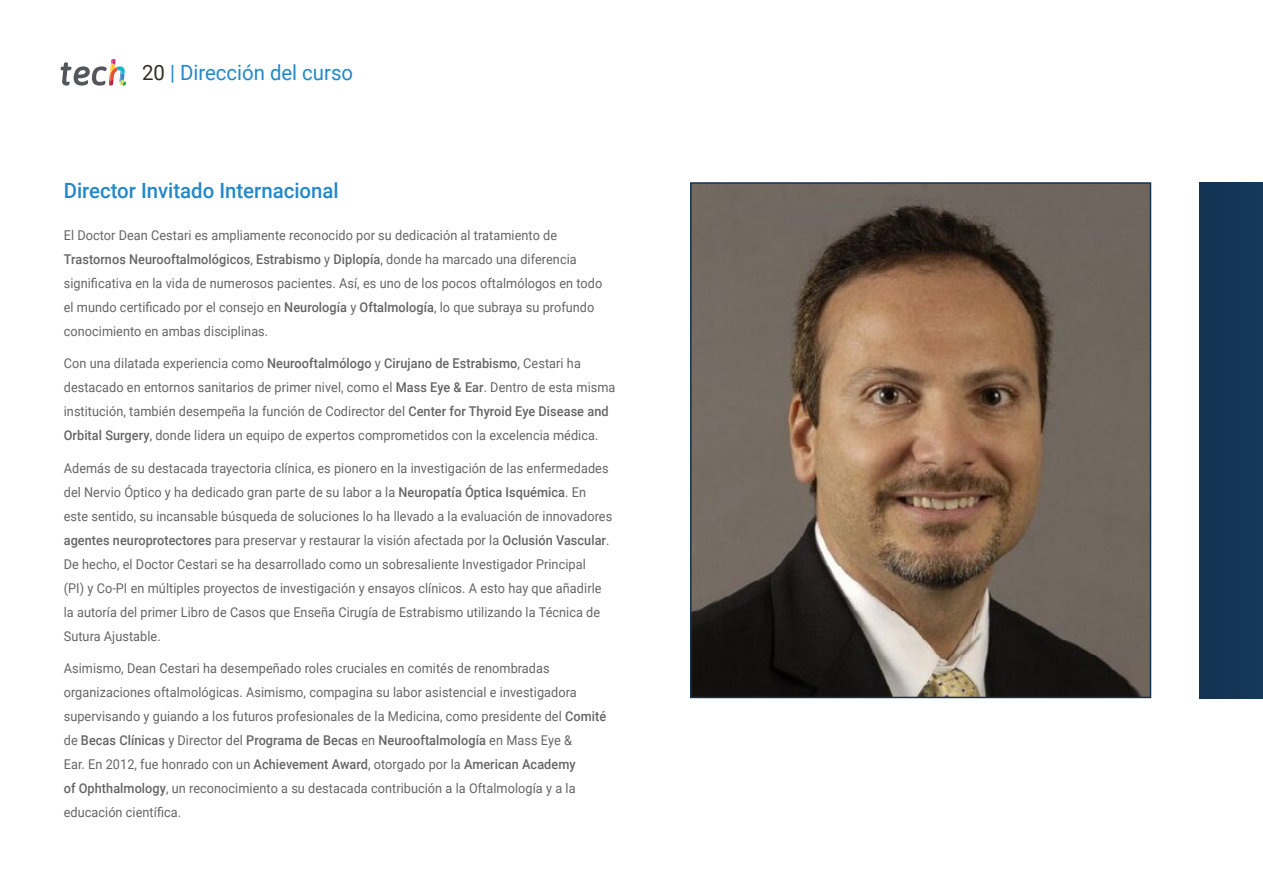
<style>
.page{position:relative;width:1263px;height:893px;background:#fff}
.page>*{position:absolute;margin:0;border:0;box-sizing:border-box;transform-origin:0 0}
.t1{font:500 21px "Roboto";color:#2488c7}
.t2{font:21px "Roboto";color:#2488c9}
.t3{font:13.5px/24px "Roboto";letter-spacing:.005em;color:#656565;scale:.94 1}
.s1{color:#312e20}
.s2{font-weight:500}
</style>
<div class="page">
<div style="left:1199px;top:182px;width:64px;height:516px;background:#133556"></div>
<svg style="left:61px;top:59px;width:65px;height:27px"></svg>
<img style="left:693px;top:185px;width:455px;height:510px">
<div style="left:690px;top:182px;width:461px;height:516px;border:2px solid #123352"></div>
<h1 class="t2" style="left:142px;top:57px;width:213px"><span class="s1">20</span> | Dirección del curso</h1>
<h1 class="t1" style="left:64px;top:176px;width:276px">Director Invitado Internacional</h1>
<p class="t3" style="left:64px;top:222px;width:574px">El Doctor Dean Cestari es ampliamente reconocido por su dedicación al tratamiento de <span class="s2">Trastornos Neurooftalmológicos</span>, <span class="s2">Estrabismo</span> y <span class="s2">Diplopía</span>, donde ha marcado una diferencia significativa en la vida de numerosos pacientes. Así, es uno de los pocos oftalmólogos en todo el mundo certificado por el consejo en <span class="s2">Neurología</span> y <span class="s2">Oftalmología</span>, lo que subraya su profundo conocimiento en ambas disciplinas.</p>
<p class="t3" style="left:64px;top:351px;width:588px">Con una dilatada experiencia como <span class="s2">Neurooftalmólogo</span> y <span class="s2">Cirujano de Estrabismo</span>, Cestari ha destacado en entornos sanitarios de primer nivel, como el <span class="s2">Mass Eye &amp; Ear</span>. Dentro de esta misma institución, también desempeña la función de Codirector del <span class="s2">Center for Thyroid Eye Disease and Orbital Surgery</span>, donde lidera un equipo de expertos comprometidos con la excelencia médica.</p>
<p class="t3" style="left:64px;top:455px;width:585px">Además de su destacada trayectoria clínica, es pionero en la investigación de las enfermedades del Nervio Óptico y ha dedicado gran parte de su labor a la <span class="s2">Neuropatía Óptica Isquémica</span>. En este sentido, su incansable búsqueda de soluciones lo ha llevado a la evaluación de innovadores <span class="s2">agentes neuroprotectores</span> para preservar y restaurar la visión afectada por la <span class="s2">Oclusión Vascular</span>.<br>De hecho, el Doctor Cestari se ha desarrollado como un sobresaliente Investigador Principal<br>(PI) y Co-PI en múltiples proyectos de investigación y ensayos clínicos. A esto hay que añadirle la autoría del primer Libro de Casos que Enseña Cirugía de Estrabismo utilizando la Técnica de Sutura Ajustable.</p>
<p class="t3" style="left:64px;top:656px;width:579px">Asimismo, Dean Cestari ha desempeñado roles cruciales en comités de renombradas organizaciones oftalmológicas. Asimismo, compagina su labor asistencial e investigadora supervisando y guiando a los futuros profesionales de la Medicina, como presidente del <span class="s2">Comité </span>de <span class="s2">Becas Clínicas</span> y Director del <span class="s2">Programa de Becas</span> en <span class="s2">Neurooftalmología</span> en Mass Eye &amp;<br>Ear. En 2012, fue honrado con un <span class="s2">Achievement Award</span>, otorgado por la <span class="s2">American Academy<br>of Ophthalmology</span>, un reconocimiento a su destacada contribución a la Oftalmología y a la educación científica.</p>
</div>
